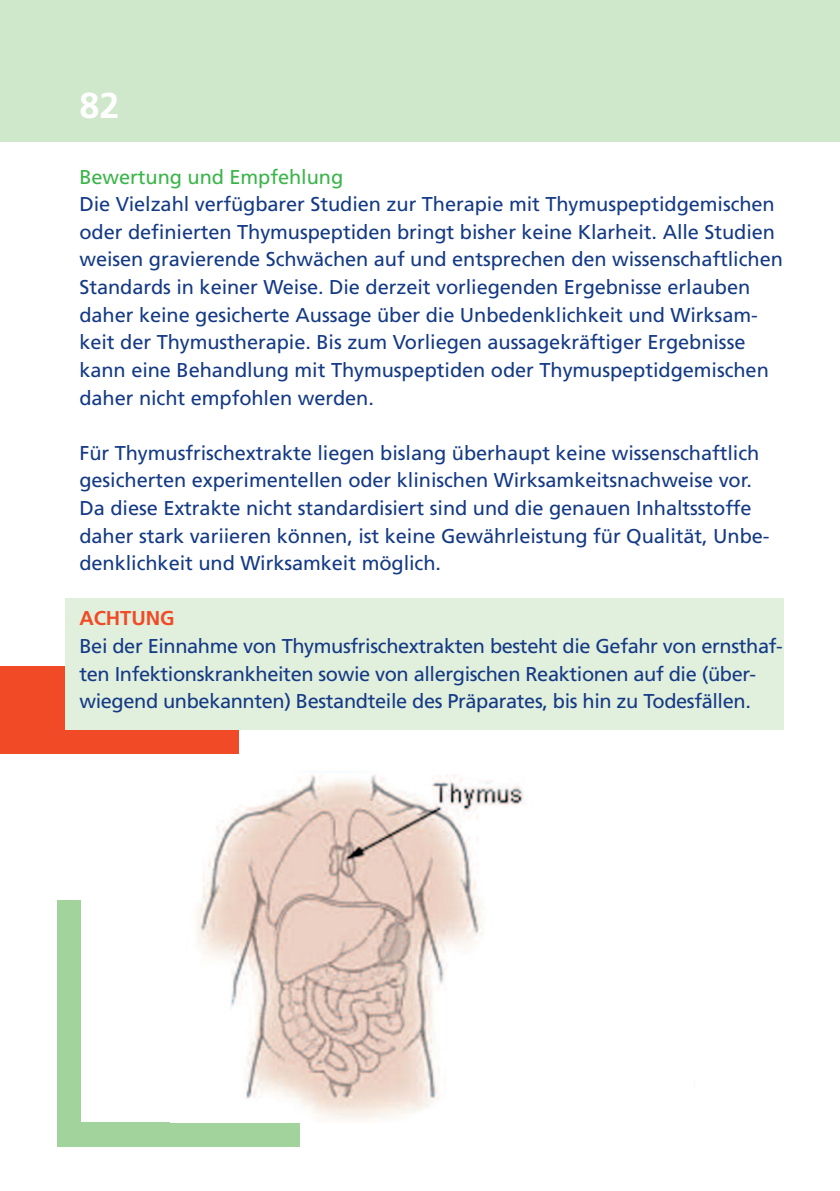
<style>
.page{position:relative;width:840px;height:1191px;background:#fff}
.page>*{position:absolute;margin:0;border:0;box-sizing:border-box;transform-origin:0 0}
.t1{font:700 36px "Frutiger LT";color:#fff}
.t2{font:20px/27.6px "Frutiger LT";letter-spacing:-.005em;color:#143a85}
.t3{font:20px "Frutiger LT";letter-spacing:-.005em;color:#3ab54a}
.t4{font:700 20px "Frutiger LT";letter-spacing:-.005em;color:#f04b26}
</style>
<div class="page">
<div style="left:0;top:666px;width:238px;height:88px;background:#f04b26"></div>
<div style="left:65px;top:598px;width:717px;height:131px;background:#e1efdd"></div>
<div style="left:57px;top:900px;width:242px;height:247px;background:#a3d39c"></div>
<div style="left:0;top:0;width:838px;height:142px;background:#cfe7ca"></div>
<div style="left:81px;top:759px;width:703px;height:363px;background:#fff"></div>
<img style="left:196px;top:774px;width:328px;height:347px">
<h1 class="t1" style="left:79px;top:91px;width:42px">82</h1>
<p class="t3" style="left:79px;top:169px;width:265px">Bewertung und Empfehlung</p>
<p class="t2" style="left:79px;top:192px;width:704px">Die Vielzahl verfügbarer Studien zur Therapie mit Thymuspeptidgemischen oder definierten Thymuspeptiden bringt bisher keine Klarheit. Alle Studien weisen gravierende Schwächen auf und entsprechen den wissenschaftlichen Standards in keiner Weise. Die derzeit vorliegenden Ergebnisse erlauben daher keine gesicherte Aussage über die Unbedenklichkeit und Wirksam&shy;keit der Thymustherapie. Bis zum Vorliegen aussagekräftiger Ergebnisse kann eine Behandlung mit Thymuspeptiden oder Thymuspeptidgemischen daher nicht empfohlen werden.</p>
<p class="t2" style="left:79px;top:440px;width:691px">Für Thymusfrischextrakte liegen bislang überhaupt keine wissenschaftlich gesicherten experimentellen oder klinischen Wirksamkeitsnachweise vor.<br>Da diese Extrakte nicht standardisiert sind und die genauen Inhaltsstoffe daher stark variieren können, ist keine Gewährleistung für Qualität, Unbe&shy;denklichkeit und Wirksamkeit möglich.</p>
<p class="t4" style="left:79px;top:610px;width:96px">ACHTUNG</p>
<p class="t2" style="left:79px;top:634px;width:704px">Bei der Einnahme von Thymusfrischextrakten besteht die Gefahr von ernsthaf&shy;ten Infektionskrankheiten sowie von allergischen Reaktionen auf die (über&shy;wiegend unbekannten) Bestandteile des Präparates, bis hin zu Todesfällen.</p>
</div>
